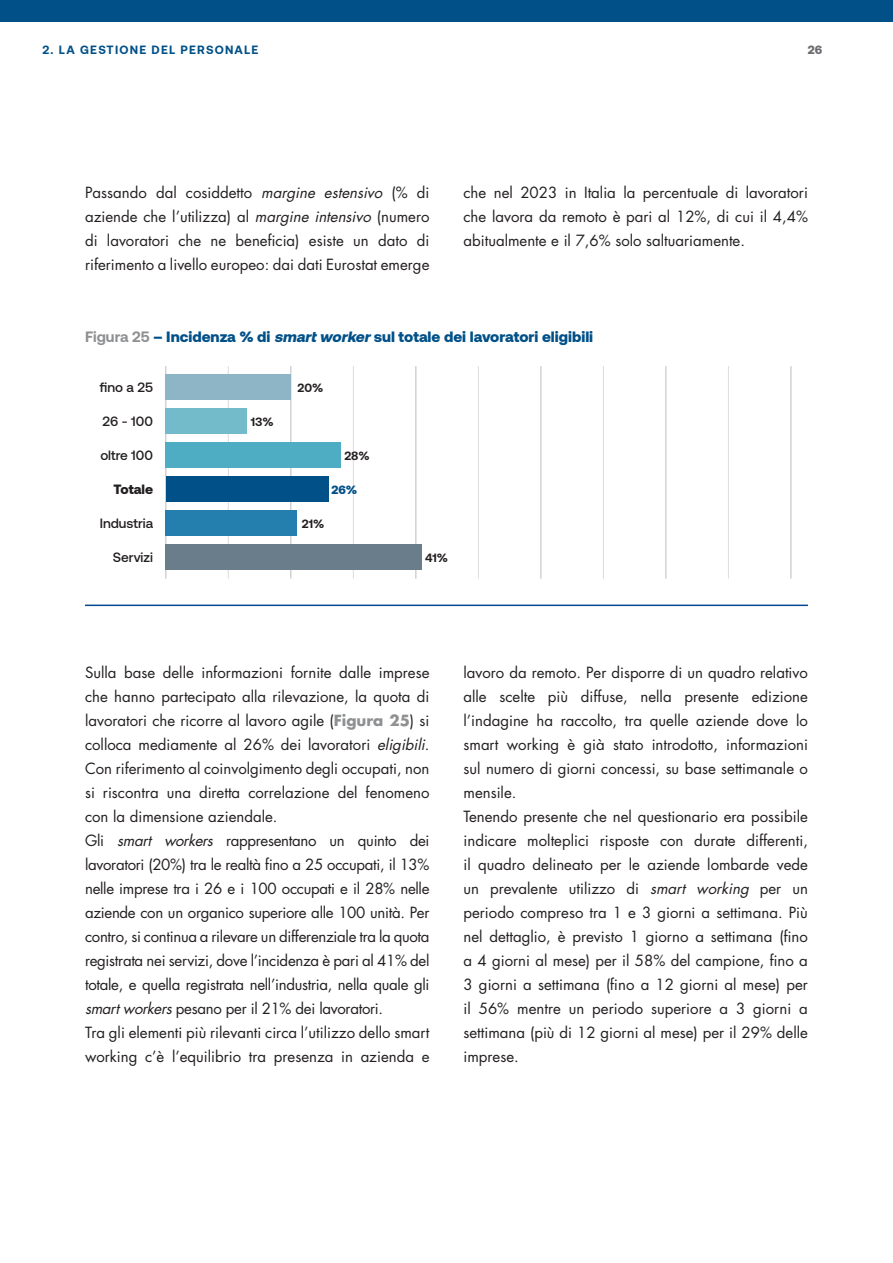
<style>
.page{position:relative;width:893px;height:1263px;background:#fff}
.page>*{position:absolute;margin:0;border:0;box-sizing:border-box;transform-origin:0 0}
.t1{font:15px/24px "Futura Std";color:#231f20;text-align:justify}
.t2{font:900 15px "Aeonik";color:#015088}
.t3{font:500 13.5px "Aeonik";color:#231f20}
.t4{font:900 13.5px "Aeonik";color:#231f20}
.t5{font:700 12px "Aeonik";letter-spacing:.1em;color:#015088}
.t6{font:700 12px "Aeonik";color:#231f20}
.t7{font:900 12px "Aeonik";color:#015088}
.t8{font:900 12px "Aeonik";color:#6c6d70}
.s1{font-style:italic}
.s2{font-weight:700;color:#8e9092}
</style>
<div class="page">
<div style="left:0;top:0;width:893px;height:21px;background:#015088"></div>
<hr style="left:790px;top:366px;width:1px;height:213px;background:#bcbdc0">
<hr style="left:665px;top:366px;width:1px;height:213px;background:#bcbdc0">
<hr style="left:415px;top:366px;width:1px;height:213px;background:#bcbdc0">
<hr style="left:603px;top:366px;width:1px;height:213px;background:#dcdddf">
<hr style="left:353px;top:366px;width:1px;height:213px;background:#dcdddf">
<hr style="left:540px;top:366px;width:1px;height:213px;background:#bcbdc0">
<hr style="left:290px;top:366px;width:1px;height:213px;background:#bcbdc0">
<hr style="left:165px;top:366px;width:1px;height:213px;background:#bcbdc0">
<hr style="left:728px;top:366px;width:1px;height:213px;background:#dcdddf">
<hr style="left:478px;top:366px;width:1px;height:213px;background:#dcdddf">
<hr style="left:228px;top:366px;width:1px;height:213px;background:#dcdddf">
<div style="left:166px;top:545px;width:256px;height:25px;background:#697d8b"></div>
<div style="left:166px;top:511px;width:131px;height:25px;background:#247faf"></div>
<div style="left:166px;top:477px;width:162px;height:25px;background:#015088"></div>
<div style="left:166px;top:443px;width:175px;height:25px;background:#4eacc3"></div>
<div style="left:166px;top:409px;width:81px;height:25px;background:#73bacb"></div>
<div style="left:166px;top:375px;width:125px;height:25px;background:#8db5c6"></div>
<hr style="left:85px;top:605px;width:723px;height:1px;background:#014990">
<p class="t5" style="left:43px;top:43px;width:217px">2. LA GESTIONE DEL PERSONALE</p>
<p class="t8" style="left:808px;top:43px;width:16px">26</p>
<p class="t1" style="left:85px;top:181px;width:346px">Passando dal cosiddetto <span class="s1">margine estensivo</span> (% di aziende che l’utilizza) al <span class="s1">margine intensivo</span> (numero di lavoratori che ne beneficia) esiste un dato di riferimento a livello europeo: dai dati Eurostat emerge</p>
<p class="t1" style="left:463px;top:181px;width:346px">che nel 2023 in Italia la percentuale di lavoratori che lavora da remoto è pari al 12%, di cui il 4,4% abitualmente e il 7,6% solo saltuariamente.</p>
<p class="t2" style="left:85px;top:328px;width:510px"><span class="s2">Figura 25</span> – Incidenza % di <span class="s1">smartworker</span>sul totale dei lavoratori eligibili</p>
<p class="t3" style="left:100px;top:379px;width:55px">fino a 25</p>
<p class="t3" style="left:103px;top:413px;width:52px">26 - 100</p>
<p class="t3" style="left:100px;top:447px;width:54px">oltre 100</p>
<p class="t4" style="left:114px;top:481px;width:41px">Totale</p>
<p class="t3" style="left:100px;top:516px;width:55px">Industria</p>
<p class="t3" style="left:113px;top:550px;width:42px">Servizi</p>
<p class="t6" style="left:251px;top:414px;width:24px">13%</p>
<p class="t6" style="left:298px;top:380px;width:27px">20%</p>
<p class="t6" style="left:344px;top:448px;width:27px">28%</p>
<p class="t7" style="left:331px;top:482px;width:27px">26%</p>
<p class="t6" style="left:302px;top:516px;width:24px">21%</p>
<p class="t6" style="left:425px;top:550px;width:24px">41%</p>
<p class="t1" style="left:85px;top:661px;width:346px;text-align:left">Sulla base delle informazioni fornite dalle imprese che hanno partecipato alla rilevazione, la quota di lavoratori che ricorre al lavoro agile (<span class="s2">Figura 25</span>) si colloca mediamente al 26% dei lavoratori <span class="s1">eligibili</span>.<br>Con riferimento al coinvolgimento degli occupati, non si riscontra una diretta correlazione del fenomeno con la dimensione aziendale.<br>Gli <span class="s1">smart workers</span> rappresentano un quinto dei lavoratori (20%) tra le realtà fino a 25 occupati, il 13% nelle imprese tra i 26 e i 100 occupati e il 28% nelle aziende con un organico superiore alle 100 unità. Per contro, si continua a rilevare un differenziale tra la quota registrata nei servizi, dove l’incidenza è pari al 41% del totale, e quella registrata nell’industria, nella quale gli <span class="s1">smartworkers</span>pesano per il 21% dei lavoratori.<br>Tra gli elementi più rilevanti circa l’utilizzo dello smart working c’è l’equilibrio tra presenza in azienda e</p>
<p class="t1" style="left:463px;top:661px;width:346px;text-align:left">lavoro da remoto. Per disporre di un quadro relativo alle scelte più diffuse, nella presente edizione l’indagine ha raccolto, tra quelle aziende dove lo smart working è già stato introdotto, informazioni sul numero di giorni concessi, su base settimanale o mensile.<br>Tenendo presente che nel questionario era possibile indicare molteplici risposte con durate differenti, il quadro delineato per le aziende lombarde vede un prevalente utilizzo di <span class="s1">smart working</span> per un periodo compreso tra 1 e 3 giorni a settimana. Più nel dettaglio, è previsto 1 giorno a settimana (fino a 4 giorni al mese) per il 58% del campione, fino a 3 giorni a settimana (fino a 12 giorni al mese) per il 56% mentre un periodo superiore a 3 giorni a settimana (più di 12 giorni al mese) per il 29% delle imprese.</p>
</div>
